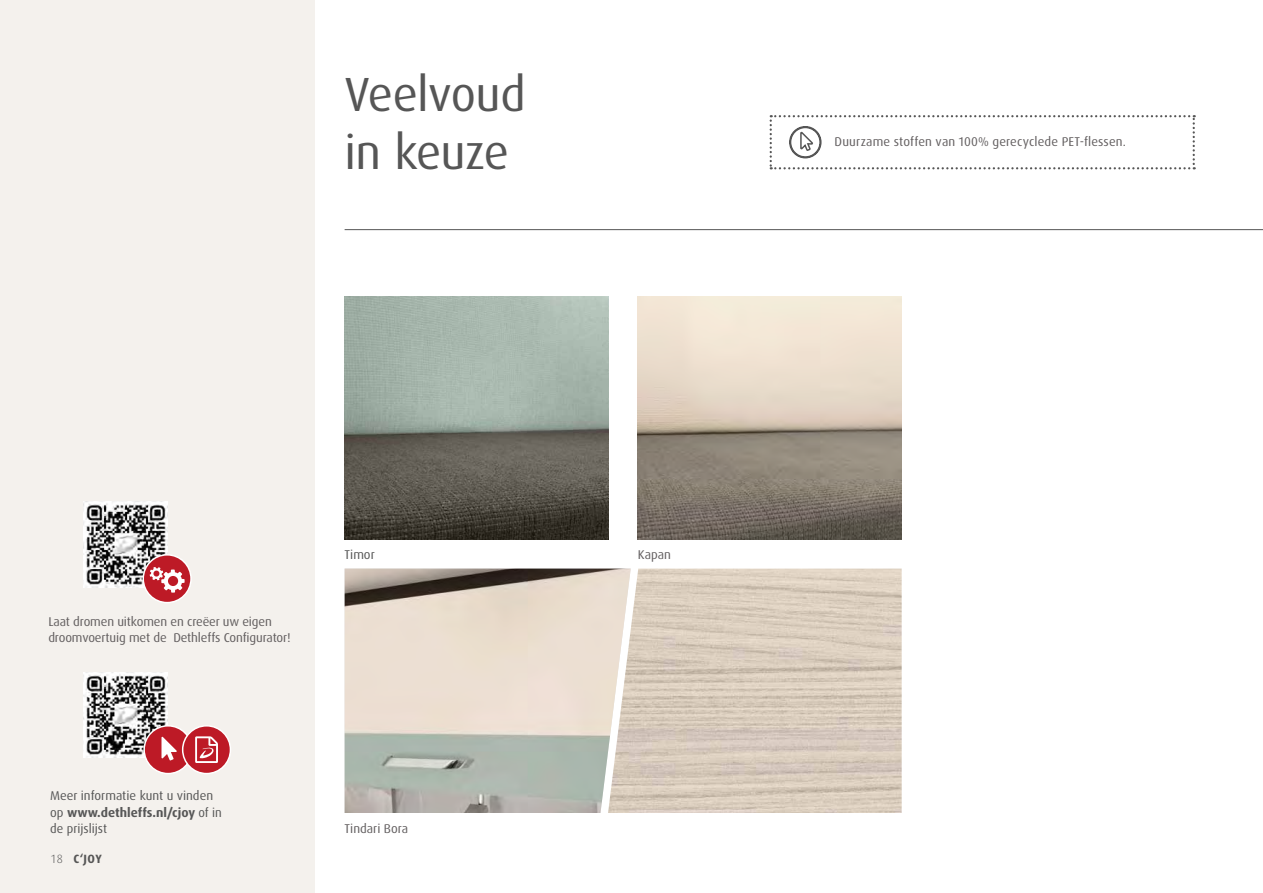
<style>
.page{position:relative;width:1263px;height:893px;background:#fff}
.page>*{position:absolute;margin:0;border:0;box-sizing:border-box;transform-origin:0 0}
.t1{font:48px/58.5px "Dax OT";letter-spacing:-.015em;color:#565656}
.t2{font:12.75px/16.5px "Dax OT";letter-spacing:-.01em;color:#625e5f}
.t3{font:12.75px/16.5px "Dax OT";color:#565656}
.t4{font:12.75px "Dax OT";letter-spacing:.015em;color:#625e5f}
.t5{font:700 12px "Dax Pro";color:#565656}
.s1{font-weight:700}
.s2{font-family:"Dax OT";font-weight:300}
</style>
<div class="page">
<img style="left:344px;top:296px;width:264px;height:244px">
<img style="left:638px;top:296px;width:263px;height:244px">
<img style="left:345px;top:569px;width:263px;height:244px">
<img style="left:608px;top:569px;width:294px;height:244px">
<hr style="left:345px;top:229px;width:918px;height:1px;background:#565656">
<div style="left:0;top:0;width:315px;height:893px;background:#f4f1ed"></div>
<svg style="left:770px;top:115px;width:425px;height:54px"></svg>
<img style="left:83px;top:673px;width:84px;height:85px">
<img style="left:83px;top:502px;width:84px;height:85px">
<div style="left:143px;top:555px;width:48px;height:48px;background:#bd1a26;border-radius:50%"></div>
<div style="left:142px;top:554px;width:50px;height:49px;border:2px solid #fff;border-radius:50%"></div>
<svg style="left:150px;top:567px;width:35px;height:26px"></svg>
<div style="left:144px;top:726px;width:48px;height:48px;background:#bd1a26;border-radius:50%"></div>
<div style="left:143px;top:725px;width:50px;height:49px;border:2px solid #fff;border-radius:50%"></div>
<svg style="left:161px;top:737px;width:16px;height:23px"></svg>
<div style="left:183px;top:726px;width:47px;height:48px;background:#bd1a26;border-radius:50%"></div>
<div style="left:182px;top:725px;width:49px;height:49px;border:2px solid #fff;border-radius:50%"></div>
<svg style="left:195px;top:736px;width:23px;height:27px"></svg>
<h1 class="t1" style="left:344px;top:66px;width:183px">Veelvoud in keuze</h1>
<p class="t2" style="left:48px;top:613px;width:244px">Laat dromen uitkomen en creëer uw eigen droomvoertuig met de Dethleffs Configurator!</p>
<p class="t3" style="left:345px;top:547px;width:32px">Timor</p>
<p class="t2" style="left:638px;top:547px;width:35px">Kapan</p>
<p class="t3" style="left:50px;top:788px;width:173px">Meer informatie kunt u vinden op <span class="s1">www.dethleffs.nl/cjoy</span> of in de prijslijst</p>
<p class="t5" style="left:51px;top:851px;width:52px"><span class="s2">18</span> C‘JOY</p>
<p class="t2" style="left:345px;top:821px;width:65px">Tindari Bora</p>
<p class="t4" style="left:834px;top:134px;width:293px">Duurzame stoffen van 100% gerecyclede PET-flessen.</p>
</div>
